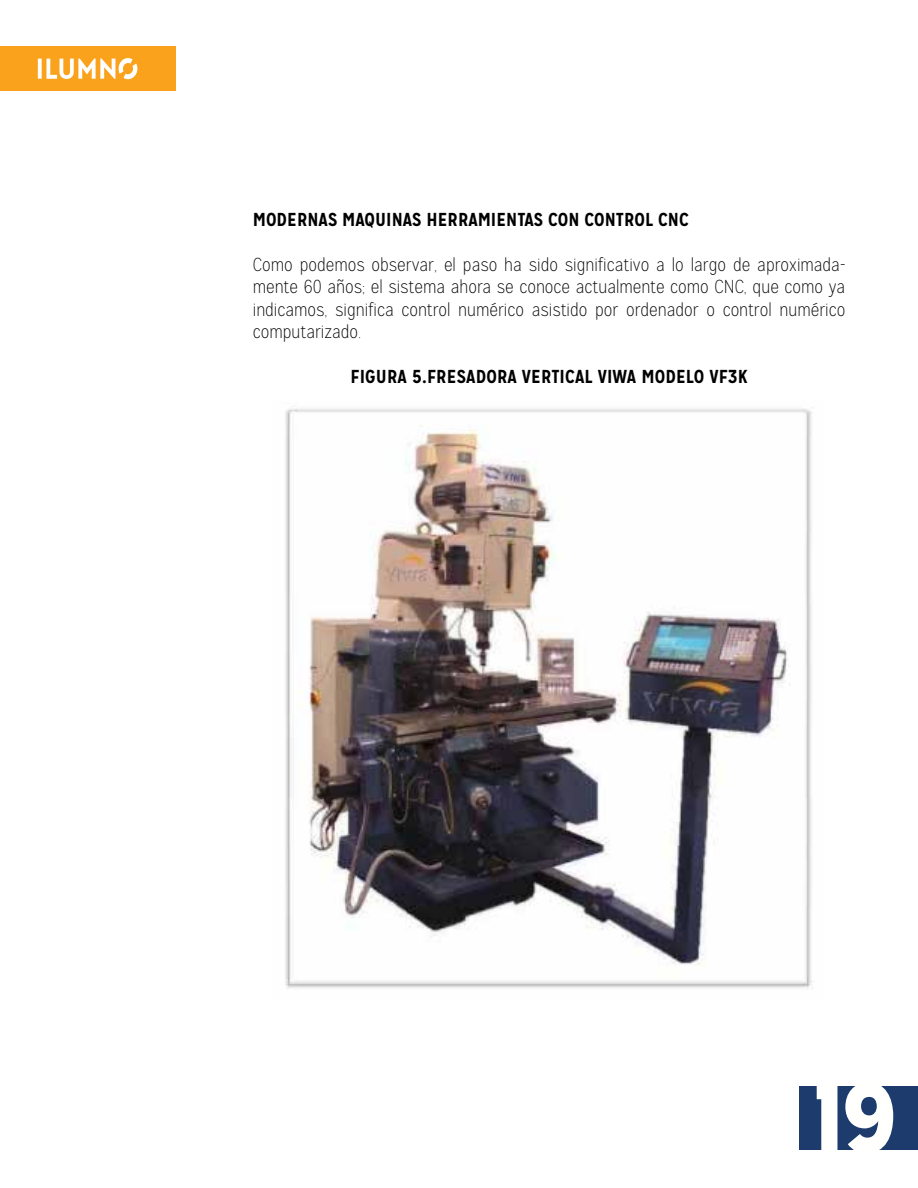
<style>
.page{position:relative;width:918px;height:1188px;background:#fff}
.page>*{position:absolute;margin:0;border:0;box-sizing:border-box;transform-origin:0 0}
.t1{font:900 97.5px "Mission Gothic";color:#fffffe}
.t2{font:100 18.75px/22.5px "Mission Gothic";color:#000;text-align:justify}
.t3{font:700 18.75px "Mission Gothic";color:#000}
</style>
<div class="page">
<div style="left:0;top:46px;width:175px;height:45px;background:#faa21b"></div>
<svg style="left:38px;top:58px;width:99px;height:21px"></svg>
<div style="left:799px;top:1087px;width:119px;height:63px;background:#1d3c6d"></div>
<img style="left:285px;top:407px;width:529px;height:582px">
<p class="t3" style="left:253px;top:207px;width:438px">MODERNAS MAQUINAS HERRAMIENTAS CON CONTROL CNC</p>
<p class="t2" style="left:253px;top:253px;width:594px">Como podemos observar, el paso ha sido significativo a lo largo de aproximada&shy;mente 60 años; el sistema ahora se conoce actualmente como CNC, que como ya indicamos, significa control numérico asistido por ordenador o control numérico computarizado.</p>
<p class="t3" style="left:351px;top:365px;width:399px">FIGURA 5.FRESADORA VERTICAL VIWA MODELO VF3K</p>
<h1 class="t1" style="left:814px;top:1054px;width:82px">19</h1>
</div>
